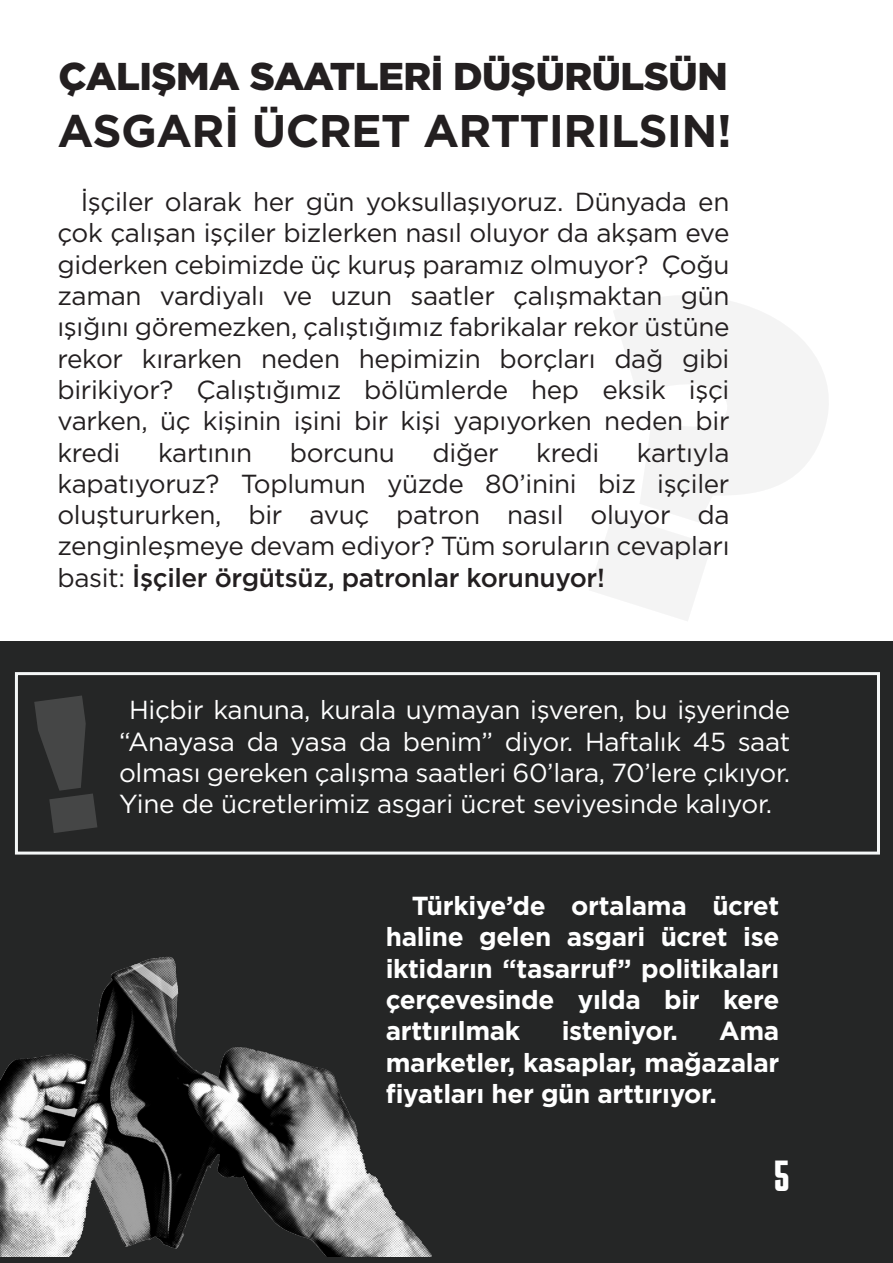
<style>
.page{position:relative;width:893px;height:1263px;background:#fff}
.page>*{position:absolute;margin:0;border:0;box-sizing:border-box;transform-origin:0 0}
.t1{font:700 45.6px "Gotham";letter-spacing:-.015em;color:#231f20}
.t2{font:ultra-condensed 43.5px "Commission";color:#fff}
.t3{font:900 38.7px "Gotham";letter-spacing:-.015em;color:#231f20}
.t4{font:26.1px/31.3px "Gotham";letter-spacing:-.015em;color:#231f20;text-align:justify}
.t5{font:26.1px/31.3px "Gotham";letter-spacing:-.015em;color:#fff;text-align:justify}
.t6{font:700 26.1px/31.3px "Gotham";letter-spacing:-.015em;color:#fff;text-align:justify}
.s1{font-weight:500}
</style>
<div class="page">
<div style="left:0;top:642px;width:893px;height:621px;background:#252626"></div>
<div style="left:15px;top:672px;width:865px;height:182px;border:3px solid #f5f7f7"></div>
<img style="left:0;top:672px;width:457px;height:584px">
<svg style="left:34px;top:695px;width:65px;height:138px"></svg>
<h3 class="t3" style="left:58px;top:50px;width:671px">ÇALIŞMA SAATLERİ DÜŞÜRÜLSÜN</h3>
<h1 class="t1" style="left:57px;top:101px;width:676px">ASGARİ ÜCRET ARTTIRILSIN!</h1>
<p class="t4" style="left:57px;top:185px;width:674px;text-indent:23px">İşçiler olarak her gün yoksullaşıyoruz. Dünyada en çok çalışan işçiler bizlerken nasıl oluyor da akşam eve giderken cebimizde üç kuruş paramız olmuyor? Çoğu zaman vardiyalı ve uzun saatler çalışmaktan gün ışığını göremezken, çalıştığımız fabrikalar rekor üstüne rekor kırarken neden hepimizin borçları dağ gibi birikiyor? Çalıştığımız bölümlerde hep eksik işçi varken, üç kişinin işini bir kişi yapıyorken neden bir kredi</p>
<p class="t4" style="left:57px;top:436px;width:674px;text-indent:579px">kartıyla kapatıyoruz? Toplumun yüzde 80’inini biz işçiler oluştururken, bir avuç patron nasıl oluyor da zenginleşmeye devam ediyor? Tüm soruların cevapları basit: <span class="s1">İşçiler örgütsüz, patronlar korunuyor!</span></p>
<p class="t4" style="left:158px;top:436px;width:96px">kartının</p>
<p class="t4" style="left:290px;top:436px;width:107px">borcunu</p>
<p class="t4" style="left:433px;top:436px;width:68px">diğer</p>
<p class="t4" style="left:536px;top:436px;width:65px">kredi</p>
<p class="t5" style="left:119px;top:694px;width:673px;text-indent:10px">Hiçbir kanuna, kurala uymayan işveren, bu işyerinde “Anayasa da yasa da benim” diyor. Haftalık 45 saat olması gereken çalışma saatleri 60’lara, 70’lere çıkıyor.<br>Yine de ücretlerimiz asgari ücret seviyesinde kalıyor.</p>
<p class="t6" style="left:386px;top:890px;width:395px;text-indent:26px">Türkiye’de ortalama ücret haline gelen asgari ücret ise iktidarın “tasarruf” politikaları çerçevesinde yılda bir kere arttırılmak</p>
<p class="t6" style="left:562px;top:1015px;width:118px">isteniyor.</p>
<p class="t6" style="left:386px;top:1015px;width:395px;text-indent:333px">Ama marketler, kasaplar, mağazalar fiyatları her gün arttırıyor.</p>
<h2 class="t2" style="left:774px;top:1151px;width:16px">5</h2>
</div>
